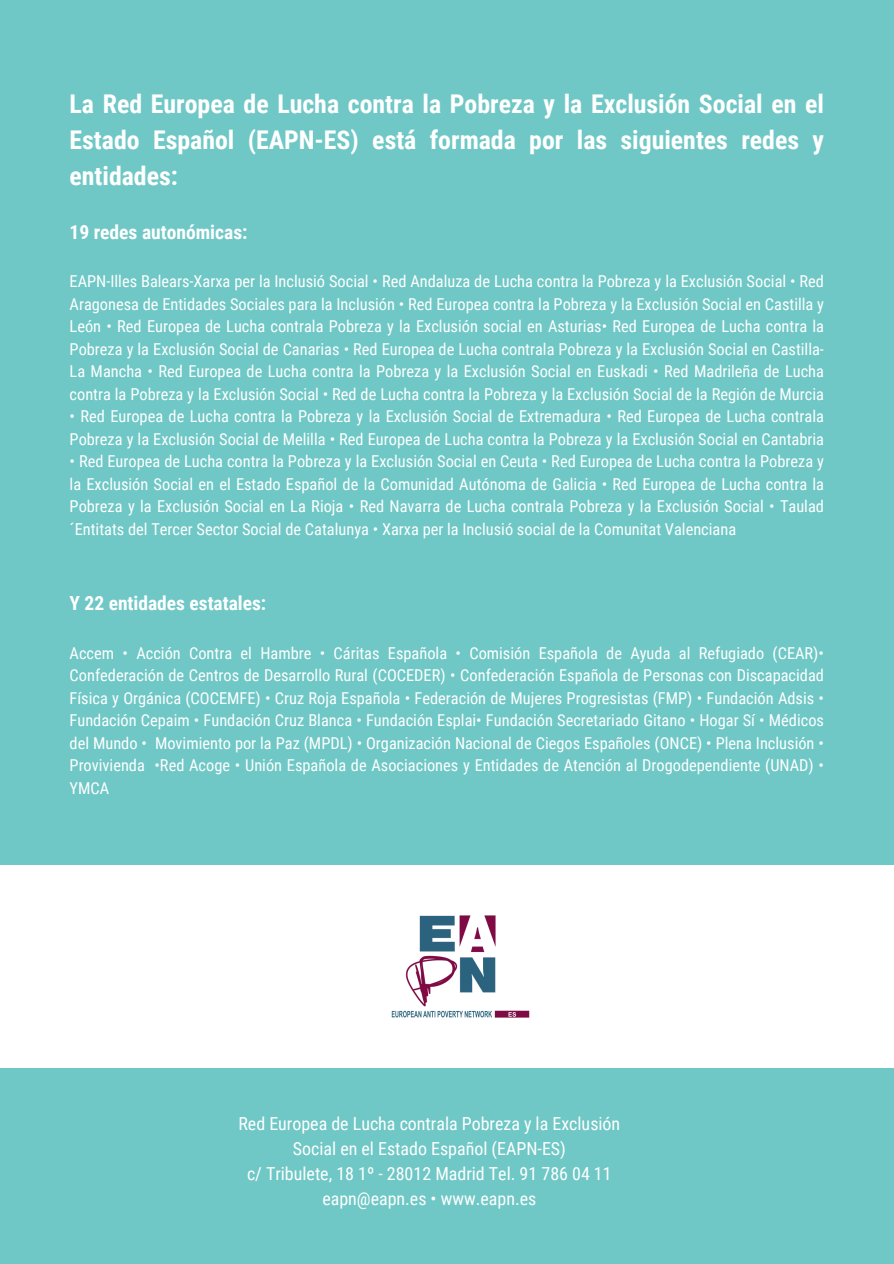
<style>
.page{position:relative;width:894px;height:1264px;background:#fff}
.page>*{position:absolute;margin:0;border:0;box-sizing:border-box;transform-origin:0 0}
.t1{font:700 25.8px/36px "Roboto Condensed";color:#fff;text-align:justify}
.t2{font:700 19.5px "Roboto Condensed";color:#fff}
.t3{font:18px/24.8px "Roboto Condensed";color:#fff;text-align:center}
.t4{font:16.35px/22.5px "Roboto Condensed";color:#fff;text-align:justify}
</style>
<div class="page">
<div style="left:0;top:0;width:893px;height:1263px;background:#6fc8c6"></div>
<div style="left:0;top:864px;width:893px;height:203px;background:#fff"></div>
<img style="left:391px;top:915px;width:139px;height:103px">
<h1 class="t1" style="left:70px;top:86px;width:755px">La Red Europea de Lucha contra la Pobreza y la Exclusión Social en el Estado Español (EAPN-ES) está formada por las siguientes redes y entidades:</h1>
<h2 class="t2" style="left:70px;top:221px;width:179px">19 redes autonómicas:</h2>
<p class="t4" style="left:70px;top:270px;width:755px">EAPN-Illes Balears-Xarxa per la Inclusió Social • Red Andaluza de Lucha contra la Pobreza y la Exclusión Social • Red Aragonesa de Entidades Sociales para la Inclusión • Red Europea contra la Pobreza y la Exclusión Social en Castilla y León • Red Europea de Lucha contrala Pobreza y la Exclusión social en Asturias• Red Europea de Lucha contra la Pobreza y la Exclusión Social de Canarias • Red Europea de Lucha contrala Pobreza y la Exclusión Social en Castilla-La Mancha • Red Europea de Lucha contra la Pobreza y la Exclusión Social en Euskadi • Red Madrileña de Lucha contra la Pobreza y la Exclusión Social • Red de Lucha contra la Pobreza y la Exclusión Social de la Región de Murcia</p>
<p class="t4" style="left:70px;top:405px;width:755px">• Red Europea de Lucha contra la Pobreza y la Exclusión Social de Extremadura • Red Europea de Lucha contrala<br>Pobreza y la Exclusión Social de Melilla • Red Europea de Lucha contra la Pobreza y la Exclusión Social en Cantabria</p>
<p class="t4" style="left:70px;top:450px;width:755px">• Red Europea de Lucha contra la Pobreza y la Exclusión Social en Ceuta • Red Europea de Lucha contra la Pobreza y la Exclusión Social en el Estado Español de la Comunidad Autónoma de Galicia • Red Europea de Lucha contra la Pobreza y la Exclusión Social en La Rioja • Red Navarra de Lucha contrala Pobreza y la Exclusión Social • Taulad ´Entitats del Tercer Sector Social de Catalunya • Xarxa per la Inclusió social de la Comunitat Valenciana</p>
<h2 class="t2" style="left:70px;top:592px;width:198px">Y 22 entidades estatales:</h2>
<p class="t4" style="left:70px;top:641px;width:755px">Accem • Acción Contra el Hambre • Cáritas Española • Comisión Española de Ayuda al Refugiado (CEAR)• Confederación de Centros de Desarrollo Rural (COCEDER) • Confederación Española de Personas con Discapacidad Física y Orgánica (COCEMFE) • Cruz Roja Española • Federación de Mujeres Progresistas (FMP) • Fundación Adsis • Fundación Cepaim • Fundación Cruz Blanca • Fundación Esplai• Fundación Secretariado Gitano • Hogar Sí • Médicos del Mundo • Movimiento por la Paz (MPDL) • Organización Nacional de Ciegos Españoles (ONCE) • Plena Inclusión • Provivienda •Red Acoge • Unión Española de Asociaciones y Entidades de Atención al Drogodependiente (UNAD) • YMCA</p>
<h3 class="t3" style="left:238px;top:1111px;width:383px">Red Europea de Lucha contrala Pobreza y la Exclusión Social en el Estado Español (EAPN-ES)<br>c/ Tribulete, 18 1º - 28012 Madrid Tel. 91 786 04 11 eapn@eapn.es • www.eapn.es</h3>
</div>
